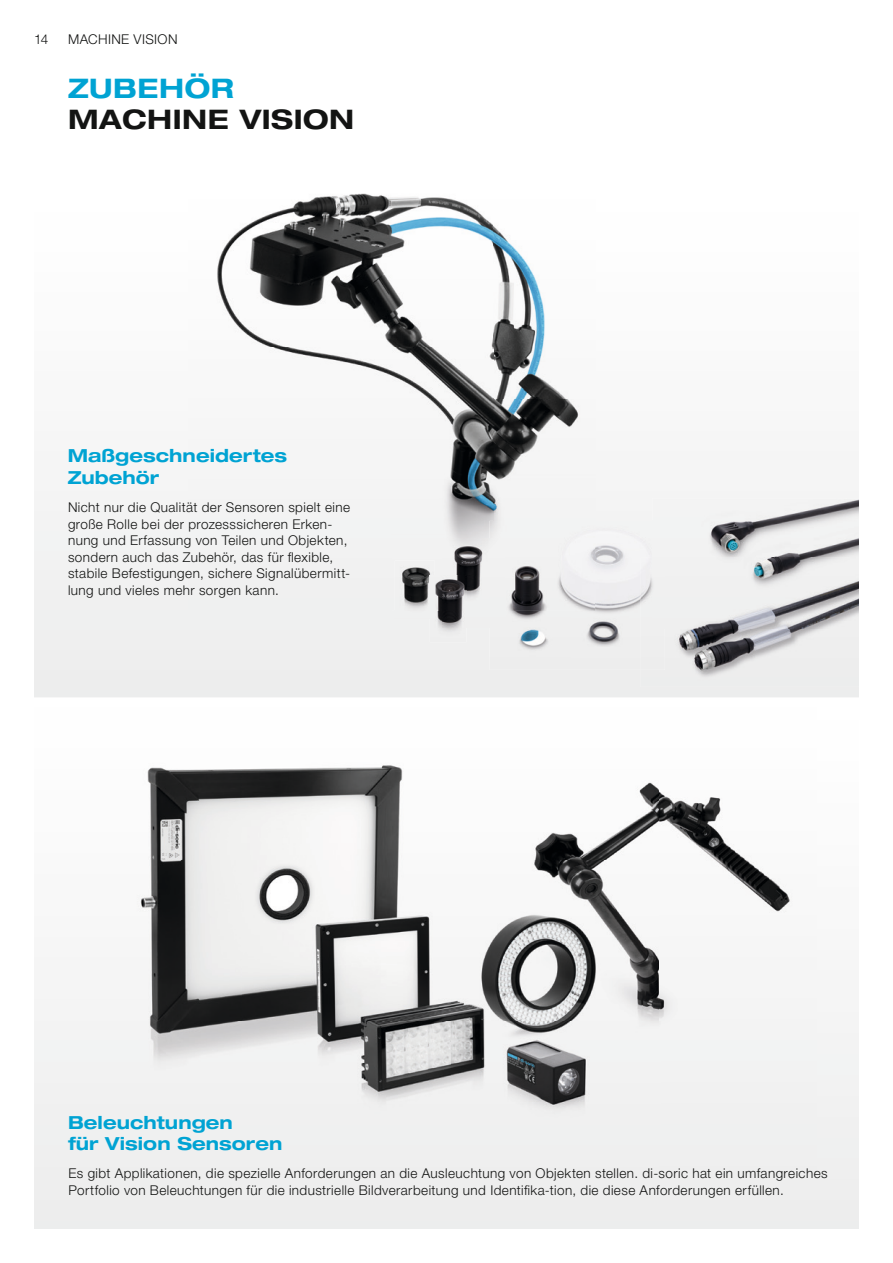
<style>
.page{position:relative;width:893px;height:1263px;background:#fff}
.page>*{position:absolute;margin:0;border:0;box-sizing:border-box;transform-origin:0 0}
.t1{font:700 expanded 27px "Helvetica Neue LTW1 G";letter-spacing:.02em;color:#131413}
.t2{font:700 expanded 27px "Helvetica Neue LTW1 G";letter-spacing:.02em;color:#00a3d3}
.t3{font:700 expanded 18px/21.6px "Helvetica Neue LTW1 G";letter-spacing:.005em;color:#00a3d3}
.t4{font:300 13.5px/16.5px "Helvetica Neue LTW1 G";letter-spacing:.03em;color:#131413}
</style>
<div class="page">
<div style="left:34px;top:998px;width:825px;height:231px;background:#ededed"></div>
<div style="left:34px;top:474px;width:825px;height:223px;background:#efefef"></div>
<img style="left:188px;top:193px;width:305px;height:312px">
<img style="left:493px;top:225px;width:102px;height:296px">
<div style="left:188px;top:505px;width:204px;height:106px;background:#f2f2f2"></div>
<img style="left:392px;top:505px;width:102px;height:53px">
<img style="left:392px;top:558px;width:50px;height:53px">
<img style="left:395px;top:611px;width:35px;height:8px">
<img style="left:395px;top:560px;width:40px;height:51px">
<img style="left:442px;top:538px;width:47px;height:90px">
<img style="left:430px;top:575px;width:36px;height:67px">
<svg style="left:430px;top:611px;width:5px;height:8px"></svg>
<img style="left:571px;top:521px;width:81px;height:149px">
<img style="left:489px;top:611px;width:82px;height:59px">
<img style="left:489px;top:521px;width:106px;height:90px">
<img style="left:652px;top:498px;width:207px;height:131px">
<img style="left:652px;top:521px;width:13px;height:37px">
<img style="left:641px;top:629px;width:218px;height:58px">
<div style="left:641px;top:558px;width:24px;height:112px;background:#efefef"></div>
<img style="left:34px;top:765px;width:782px;height:417px">
<p class="t4" style="left:34px;top:31px;width:16px">14</p>
<p class="t4" style="left:68px;top:31px;width:111px">MACHINE VISION</p>
<h1 class="t2" style="left:68px;top:70px;width:167px">ZUBEHÖR</h1>
<h1 class="t1" style="left:68px;top:102px;width:288px">MACHINE VISION</h1>
<h2 class="t3" style="left:68px;top:444px;width:221px">Maßgeschneidertes<br>Zubehör</h2>
<p class="t4" style="left:68px;top:499px;width:284px">Nicht nur die Qualität der Sensoren spielt eine große Rolle bei der prozesssicheren Erken&shy;nung und Erfassung von Teilen und Objekten, sondern auch das Zubehör, das für flexible, stabile Befestigungen, sichere Signalübermitt&shy;lung und vieles mehr sorgen kann.</p>
<h2 class="t3" style="left:68px;top:1111px;width:216px">Beleuchtungen<br>für Vision Sensoren</h2>
<p class="t4" style="left:69px;top:1165px;width:761px">Es gibt Applikationen, die spezielle Anforderungen an die Ausleuchtung von Objekten stellen. di-soric hat ein umfangreiches<br>Portfolio von Beleuchtungen für die industrielle Bildverarbeitung und Identifika-tion, die diese Anforderungen erfüllen.</p>
</div>
